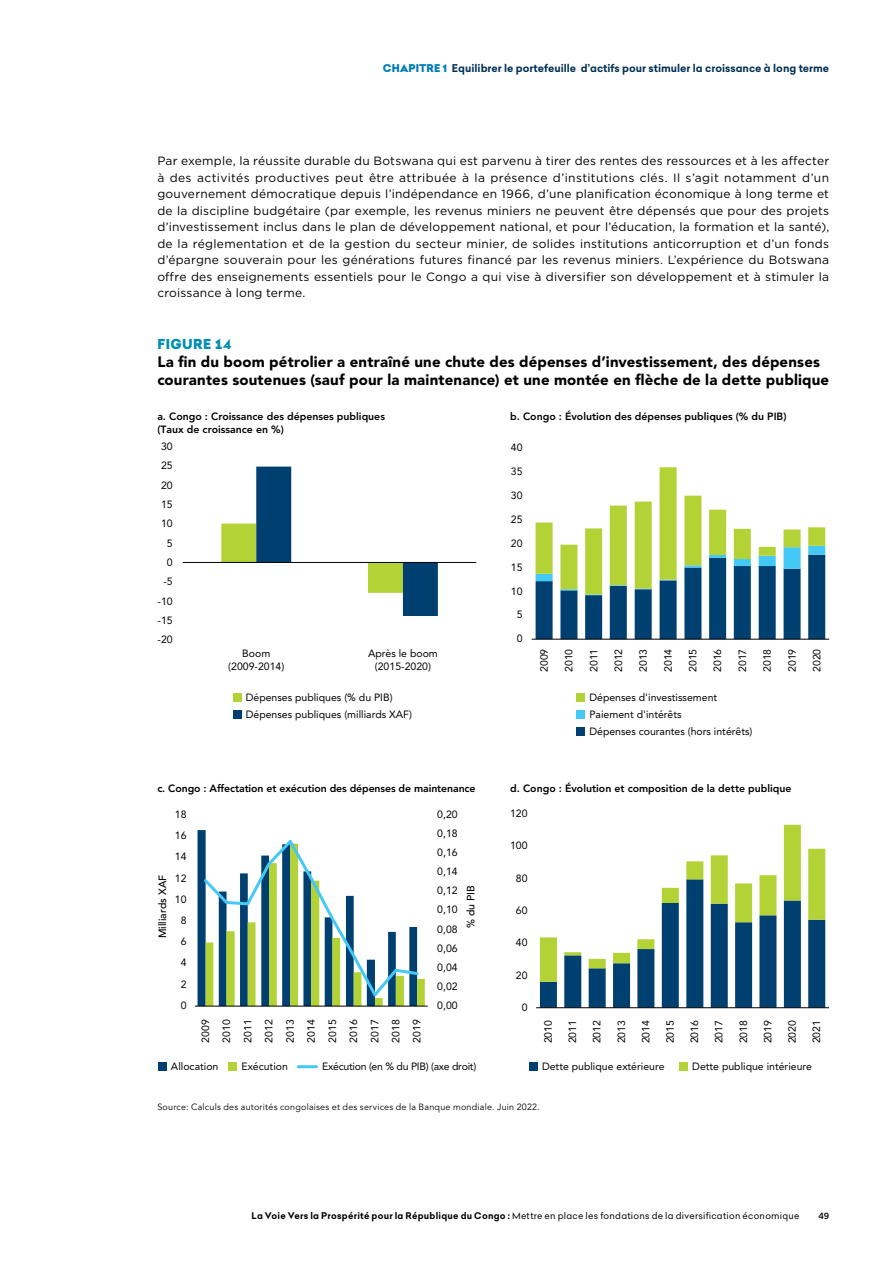
<style>
.page{position:relative;width:893px;height:1263px;background:#fff}
.page>*{position:absolute;margin:0;border:0;box-sizing:border-box;transform-origin:0 0}
.t1{font:900 15px/18px "Avenir LT Std";letter-spacing:.01em;color:#000}
.t2{font:900 13.5px "Celias";letter-spacing:.02em;color:#008eb0}
.t3{font:12px/16.5px "Gotham";letter-spacing:.015em;color:#000;text-align:justify}
.t4{font:10.5px/21.1px "Avenir LT Std";color:#000}
.t5{font:800 10.5px/12.6px "Avenir LT Std";color:#000}
.t6{font:700 10.5px "Celias";color:#002f54}
.t7{font:10.5px "Avenir LT Std";letter-spacing:-.025em;color:#000}
.t8{font:500 10.5px "Avenir LT Std";color:#000}
.t9{font:9px "Celias";letter-spacing:.025em;color:#000}
.t10{font:9px "Avenir LT Std";letter-spacing:.025em;color:#000}
.t11{font:500 9px "Gotham";color:#000}
.s1{font-weight:900;color:#007db7}
.s2{font-weight:700}
</style>
<div class="page">
<svg style="left:536px;top:467px;width:289px;height:172px"></svg>
<hr style="left:532px;top:639px;width:297px;height:1px;background:#000">
<div style="left:577px;top:694px;width:8px;height:8px;background:#b3d235"></div>
<div style="left:577px;top:711px;width:8px;height:8px;background:#44c8f5"></div>
<div style="left:577px;top:728px;width:8px;height:8px;background:#004071"></div>
<svg style="left:221px;top:467px;width:217px;height:149px"></svg>
<hr style="left:183px;top:562px;width:293px;height:1px;background:#000">
<div style="left:233px;top:694px;width:8px;height:8px;background:#b3d235"></div>
<div style="left:233px;top:711px;width:8px;height:8px;background:#004071"></div>
<hr style="left:195px;top:1006px;width:233px;height:1px;background:#000">
<svg style="left:198px;top:830px;width:227px;height:176px"></svg>
<div style="left:158px;top:1062px;width:9px;height:9px;background:#004071"></div>
<div style="left:229px;top:1062px;width:8px;height:9px;background:#b3d235"></div>
<hr style="left:298px;top:1065px;width:18px;height:3px;background:#44c8f5">
<svg style="left:540px;top:825px;width:285px;height:182px"></svg>
<hr style="left:536px;top:1007px;width:293px;height:1px;background:#000">
<div style="left:529px;top:1062px;width:9px;height:9px;background:#004071"></div>
<div style="left:679px;top:1062px;width:9px;height:9px;background:#b3d235"></div>
<p class="t6" style="left:383px;top:61px;width:448px"><span class="s1">CHAPITRE 1</span> Equilibrer le portefeuille d’actifs pour stimuler la croissance à long terme</p>
<p class="t3" style="left:157px;top:153px;width:673px">Par exemple, la réussite durable du Botswana qui est parvenu à tirer des rentes des ressources et à les affecter à des activités productives peut être attribuée à la présence d’institutions clés. Il s’agit notamment d’un gouvernement démocratique depuis l’indépendance en 1966, d’une planification économique à long terme et de la discipline budgétaire (par exemple, les revenus miniers ne peuvent être dépensés que pour des projets d’investissement inclus dans le plan de développement national, et pour l’éducation, la formation et la santé), de la réglementation et de la gestion du secteur minier, de solides institutions anticorruption et d’un fonds d’épargne souverain pour les générations futures financé par les revenus miniers. L’expérience du Botswana offre des enseignements essentiels pour le Congo a qui vise à diversifier son développement et à stimuler la croissance à long terme.</p>
<p class="t2" style="left:158px;top:335px;width:76px">FIGURE 14</p>
<p class="t1" style="left:157px;top:353px;width:673px">La fin du boom pétrolier a entraîné une chute des dépenses d’investissement, des dépenses courantes soutenues (sauf pour la maintenance) et une montée en flèche de la dette publique</p>
<p class="t5" style="left:157px;top:410px;width:229px">a. Congo : Croissance des dépenses publiques (Taux de croissance en %)</p>
<p class="t5" style="left:510px;top:410px;width:278px">b. Congo : Évolution des dépenses publiques (% du PIB)</p>
<p class="t4" style="left:161px;top:436px;width:13px">30</p>
<p class="t4" style="left:161px;top:455px;width:13px">25</p>
<p class="t4" style="left:161px;top:474px;width:13px">20</p>
<p class="t4" style="left:161px;top:494px;width:13px">15</p>
<p class="t4" style="left:161px;top:513px;width:13px">10</p>
<p class="t4" style="left:167px;top:532px;width:7px">5</p>
<p class="t4" style="left:167px;top:552px;width:7px">0</p>
<p class="t4" style="left:163px;top:571px;width:11px">-5</p>
<p class="t4" style="left:158px;top:590px;width:17px">-10</p>
<p class="t4" style="left:158px;top:610px;width:17px">-15</p>
<p class="t4" style="left:158px;top:629px;width:17px">-20</p>
<p class="t4" style="left:228px;top:647px;width:58px;line-height:12.6px;text-align:center">Boom (2009-2014)</p>
<p class="t4" style="left:368px;top:647px;width:71px;line-height:12.6px;text-align:center">Après le boom (2015-2020)</p>
<p class="t4" style="left:246px;top:689px;width:168px;line-height:17px">Dépenses publiques (% du PIB)<br>Dépenses publiques (milliards XAF)</p>
<p class="t4" style="left:511px;top:437px;width:13px">40</p>
<p class="t4" style="left:511px;top:461px;width:13px">35</p>
<p class="t4" style="left:511px;top:485px;width:13px">30</p>
<p class="t4" style="left:511px;top:509px;width:13px">25</p>
<p class="t4" style="left:511px;top:533px;width:13px">20</p>
<p class="t4" style="left:511px;top:556px;width:13px">15</p>
<p class="t4" style="left:511px;top:580px;width:13px">10</p>
<p class="t4" style="left:517px;top:604px;width:7px">5</p>
<p class="t4" style="left:517px;top:628px;width:7px">0</p>
<p class="t4" style="left:534px;top:672px;width:25px;rotate:-90deg">2009</p>
<p class="t4" style="left:558px;top:672px;width:25px;rotate:-90deg">2010</p>
<p class="t4" style="left:583px;top:672px;width:25px;rotate:-90deg">2011</p>
<p class="t4" style="left:608px;top:672px;width:25px;rotate:-90deg">2012</p>
<p class="t4" style="left:633px;top:672px;width:25px;rotate:-90deg">2013</p>
<p class="t4" style="left:658px;top:672px;width:25px;rotate:-90deg">2014</p>
<p class="t4" style="left:682px;top:672px;width:25px;rotate:-90deg">2015</p>
<p class="t4" style="left:707px;top:672px;width:25px;rotate:-90deg">2016</p>
<p class="t4" style="left:732px;top:672px;width:25px;rotate:-90deg">2017</p>
<p class="t4" style="left:757px;top:672px;width:25px;rotate:-90deg">2018</p>
<p class="t4" style="left:781px;top:672px;width:25px;rotate:-90deg">2019</p>
<p class="t4" style="left:806px;top:672px;width:25px;rotate:-90deg">2020</p>
<p class="t4" style="left:589px;top:689px;width:165px;line-height:17px">Dépenses d'investissement<br>Paiement d'intérêts<br>Dépenses courantes (hors intérêts)</p>
<p class="t5" style="left:157px;top:782px;width:320px">c. Congo : Affectation et exécution des dépenses de maintenance</p>
<p class="t5" style="left:510px;top:782px;width:283px">d. Congo : Évolution et composition de la dette publique</p>
<p class="t8" style="left:156px;top:938px;width:65px;rotate:-90deg">Milliards XAF</p>
<p class="t4" style="left:175px;top:804px;width:13px">18</p>
<p class="t4" style="left:175px;top:825px;width:13px">16</p>
<p class="t4" style="left:175px;top:846px;width:13px">14</p>
<p class="t4" style="left:175px;top:867px;width:13px">12</p>
<p class="t4" style="left:175px;top:889px;width:13px">10</p>
<p class="t4" style="left:181px;top:910px;width:7px">8</p>
<p class="t4" style="left:181px;top:931px;width:7px">6</p>
<p class="t4" style="left:181px;top:952px;width:7px">4</p>
<p class="t4" style="left:181px;top:973px;width:7px">2</p>
<p class="t4" style="left:181px;top:995px;width:7px">0</p>
<p class="t4" style="left:437px;top:804px;width:22px">0,20</p>
<p class="t4" style="left:437px;top:823px;width:22px">0,18</p>
<p class="t4" style="left:437px;top:842px;width:22px">0,16</p>
<p class="t4" style="left:437px;top:861px;width:22px">0,14</p>
<p class="t4" style="left:437px;top:880px;width:22px">0,12</p>
<p class="t4" style="left:437px;top:899px;width:22px">0,10</p>
<p class="t4" style="left:437px;top:918px;width:22px">0,08</p>
<p class="t4" style="left:437px;top:937px;width:22px">0,06</p>
<p class="t4" style="left:437px;top:956px;width:22px">0,04</p>
<p class="t4" style="left:437px;top:975px;width:22px">0,02</p>
<p class="t4" style="left:437px;top:995px;width:22px">0,00</p>
<p class="t8" style="left:465px;top:928px;width:44px;rotate:-90deg">% du PIB</p>
<p class="t4" style="left:510px;top:803px;width:19px">120</p>
<p class="t4" style="left:510px;top:835px;width:19px">100</p>
<p class="t4" style="left:516px;top:868px;width:13px">80</p>
<p class="t4" style="left:516px;top:900px;width:13px">60</p>
<p class="t4" style="left:516px;top:932px;width:13px">40</p>
<p class="t4" style="left:516px;top:964px;width:13px">20</p>
<p class="t4" style="left:522px;top:997px;width:7px">0</p>
<p class="t4" style="left:195px;top:1043px;width:25px;text-align:justify;rotate:-90deg">2009<br>2010<br>2011<br>2012<br>2013<br>2014<br>2015<br>2016<br>2017<br>2018<br>2019</p>
<p class="t4" style="left:538px;top:1043px;width:25px;rotate:-90deg">2010</p>
<p class="t4" style="left:562px;top:1043px;width:25px;rotate:-90deg">2011</p>
<p class="t4" style="left:586px;top:1043px;width:25px;rotate:-90deg">2012</p>
<p class="t4" style="left:611px;top:1043px;width:25px;rotate:-90deg">2013</p>
<p class="t4" style="left:635px;top:1043px;width:25px;rotate:-90deg">2014</p>
<p class="t4" style="left:660px;top:1043px;width:25px;rotate:-90deg">2015</p>
<p class="t4" style="left:684px;top:1043px;width:25px;rotate:-90deg">2016</p>
<p class="t4" style="left:708px;top:1043px;width:25px;rotate:-90deg">2017</p>
<p class="t4" style="left:733px;top:1043px;width:25px;rotate:-90deg">2018</p>
<p class="t4" style="left:757px;top:1043px;width:25px;rotate:-90deg">2019</p>
<p class="t4" style="left:782px;top:1043px;width:25px;rotate:-90deg">2020</p>
<p class="t4" style="left:806px;top:1043px;width:25px;rotate:-90deg">2021</p>
<p class="t4" style="left:171px;top:1056px;width:49px">Allocation</p>
<p class="t4" style="left:241px;top:1056px;width:48px">Exécution</p>
<p class="t7" style="left:322px;top:1060px;width:156px">Exécution (en % du PIB) (axe droit)</p>
<p class="t4" style="left:542px;top:1056px;width:124px">Dette publique extérieure</p>
<p class="t4" style="left:692px;top:1056px;width:121px">Dette publique intérieure</p>
<p class="t10" style="left:157px;top:1102px;width:384px">Source: Calculs des autorités congolaises et des services de la Banque mondiale. Juin 2022.</p>
<p class="t9" style="left:251px;top:1209px;width:549px"><span class="s2">La Voie Vers la Prospérité pour la République du Congo :</span> Mettre en place les fondations de la diversification économique</p>
<p class="t11" style="left:818px;top:1210px;width:12px">49</p>
</div>
